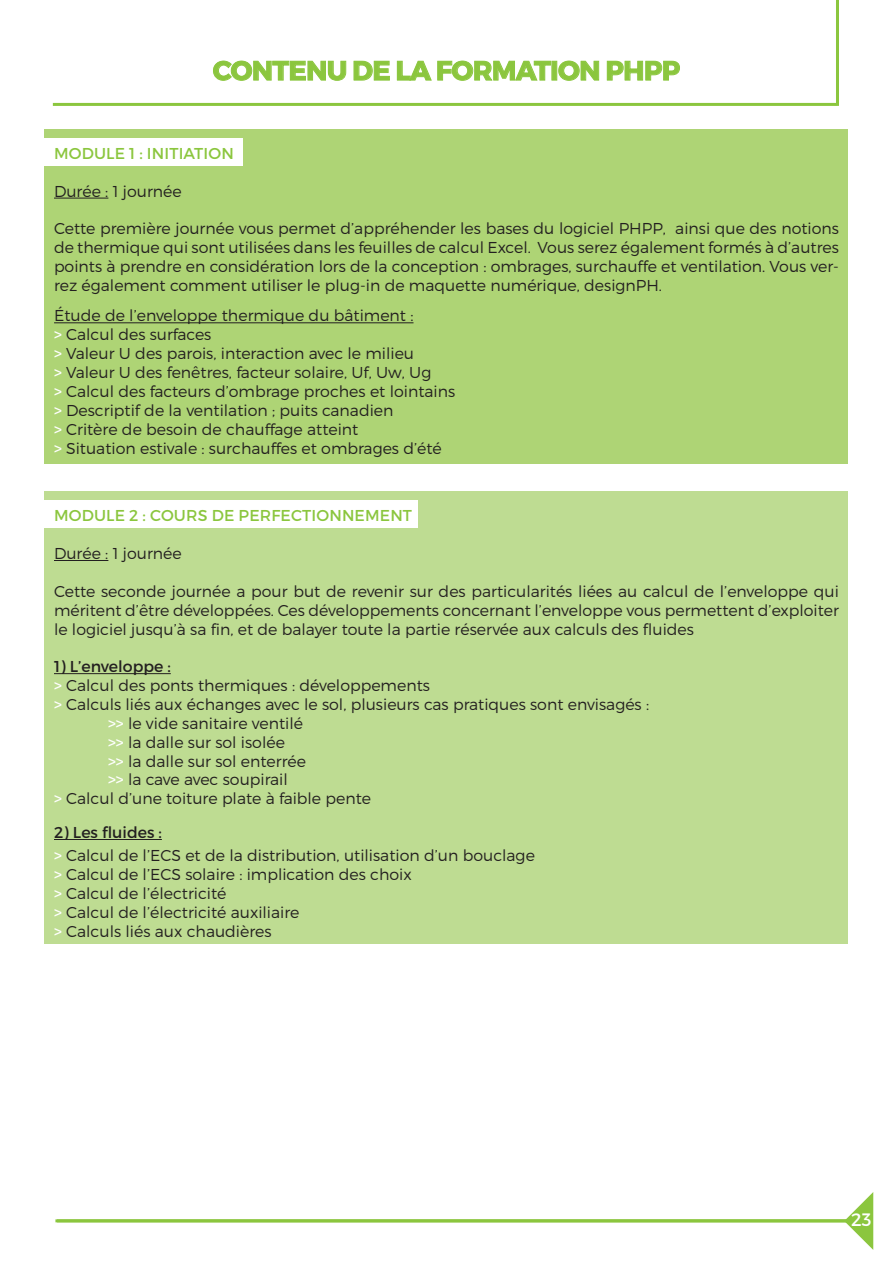
<style>
.page{position:relative;width:893px;height:1263px;background:#fff}
.page>*{position:absolute;margin:0;border:0;box-sizing:border-box;transform-origin:0 0}
.t1{font:700 27px "Montserrat";letter-spacing:-.02em;color:#8bc63e}
.t2{font:18px "Montserrat";color:#fff}
.t3{font:300 15.75px/18.9px "Montserrat";color:#231f20;text-align:justify}
.t4{font:15.75px "Montserrat";letter-spacing:.01em;color:#8bc63e}
.t5{font:15.75px "Montserrat";color:#231f20}
.s1{font-weight:400;color:#fff}
</style>
<div class="page">
<svg style="left:844px;top:1192px;width:29px;height:58px"></svg>
<div style="left:45px;top:129px;width:803px;height:335px;background:#aed475"></div>
<div style="left:41px;top:138px;width:202px;height:28px;background:#fff"></div>
<hr style="left:54px;top:198px;width:54px;height:1px;background:#231f20">
<hr style="left:54px;top:322px;width:359px;height:1px;background:#231f20">
<div style="left:45px;top:491px;width:803px;height:453px;background:#bedc92"></div>
<hr style="left:54px;top:673px;width:117px;height:1px;background:#231f20">
<hr style="left:54px;top:839px;width:108px;height:1px;background:#231f20">
<div style="left:39px;top:500px;width:379px;height:28px;background:#fff"></div>
<hr style="left:54px;top:560px;width:54px;height:1px;background:#231f20">
<svg style="left:213px;top:60px;width:133px;height:21px"></svg>
<svg style="left:353px;top:60px;width:37px;height:21px"></svg>
<svg style="left:397px;top:60px;width:154px;height:21px"></svg>
<div style="left:552px;top:61px;width:5px;height:19px;border:1px solid #8bc63e"></div>
<svg style="left:558px;top:60px;width:41px;height:21px"></svg>
<svg style="left:607px;top:60px;width:73px;height:21px"></svg>
<hr style="left:55px;top:1219px;width:792px;height:3px;background:#8bc63e">
<hr style="left:53px;top:103px;width:783px;height:3px;background:#8bc63e">
<hr style="left:836px;top:0;width:3px;height:106px;background:#8bc63e">
<p class="t1" style="left:213px;top:54px;width:469px">CONTENU DE LA FORMATION PHPP</p>
<p class="t4" style="left:54px;top:143px;width:181px">MODULE 1 : INITIATION</p>
<p class="t3" style="left:54px;top:181px;width:129px">Durée : 1 journée</p>
<p class="t3" style="left:54px;top:219px;width:786px">Cette première journée vous permet d’appréhender les bases du logiciel PHPP, ainsi que des notions de thermique qui sont utilisées dans les feuilles de calcul Excel. Vous serez également formés à d’autres points à prendre en considération lors de la conception : ombrages, surchauffe et ventilation. Vous ver&shy;rez également comment utiliser le plug-in de maquette numérique, designPH.</p>
<p class="t3" style="left:54px;top:306px;width:361px">Étude de l’enveloppe thermique du bâtiment :</p>
<p class="t3" style="left:54px;top:325px;width:159px"><span class="s1">&gt;</span> Calcul des surfaces</p>
<p class="t3" style="left:54px;top:344px;width:362px"><span class="s1">&gt;</span> Valeur U des parois, interaction avec le milieu</p>
<p class="t3" style="left:54px;top:363px;width:379px"><span class="s1">&gt;</span> Valeur U des fenêtres, facteur solaire, Uf, Uw, Ug</p>
<p class="t3" style="left:54px;top:381px;width:403px"><span class="s1">&gt;</span> Calcul des facteurs d’ombrage proches et lointains</p>
<p class="t3" style="left:54px;top:400px;width:341px"><span class="s1">&gt;</span> Descriptif de la ventilation ; puits canadien</p>
<p class="t3" style="left:54px;top:419px;width:306px"><span class="s1">&gt;</span> Critère de besoin de chauffage atteint</p>
<p class="t3" style="left:54px;top:438px;width:389px"><span class="s1">&gt;</span> Situation estivale : surchauffes et ombrages d’été</p>
<p class="t4" style="left:54px;top:506px;width:359px">MODULE 2 : COURS DE PERFECTIONNEMENT</p>
<p class="t3" style="left:54px;top:544px;width:129px">Durée : 1 journée</p>
<p class="t3" style="left:54px;top:581px;width:786px">Cette seconde journée a pour but de revenir sur des particularités liées au calcul de l’enveloppe qui méritent d’être développées. Ces développements concernant l’enveloppe vous permettent d’exploiter le logiciel jusqu’à sa fin, et de balayer toute la partie réservée aux calculs des fluides</p>
<p class="t5" style="left:54px;top:657px;width:118px">1) L’enveloppe :</p>
<p class="t3" style="left:54px;top:676px;width:377px"><span class="s1">&gt;</span> Calcul des ponts thermiques : développements</p>
<p class="t3" style="left:54px;top:694px;width:597px"><span class="s1">&gt;</span> Calculs liés aux échanges avec le sol, plusieurs cas pratiques sont envisagés :</p>
<p class="t3" style="left:108px;top:713px;width:197px"><span class="s1">&gt;&gt;</span> le vide sanitaire ventilé</p>
<p class="t3" style="left:108px;top:732px;width:178px"><span class="s1">&gt;&gt;</span> la dalle sur sol isolée</p>
<p class="t3" style="left:108px;top:751px;width:200px"><span class="s1">&gt;&gt;</span> la dalle sur sol enterrée</p>
<p class="t3" style="left:108px;top:770px;width:181px"><span class="s1">&gt;&gt;</span> la cave avec soupirail</p>
<p class="t3" style="left:54px;top:789px;width:319px"><span class="s1">&gt;</span> Calcul d’une toiture plate à faible pente</p>
<p class="t5" style="left:54px;top:823px;width:109px">2) Les fluides :</p>
<p class="t3" style="left:54px;top:846px;width:482px"><span class="s1">&gt;</span> Calcul de l’ECS et de la distribution, utilisation d’un bouclage</p>
<p class="t3" style="left:54px;top:865px;width:359px"><span class="s1">&gt;</span> Calcul de l’ECS solaire : implication des choix</p>
<p class="t3" style="left:54px;top:883px;width:174px"><span class="s1">&gt;</span> Calcul de l’électricité</p>
<p class="t3" style="left:54px;top:902px;width:247px"><span class="s1">&gt;</span> Calcul de l’électricité auxiliaire</p>
<p class="t3" style="left:54px;top:921px;width:219px"><span class="s1">&gt;</span> Calculs liés aux chaudières</p>
<p class="t2" style="left:851px;top:1208px;width:22px">23</p>
</div>
